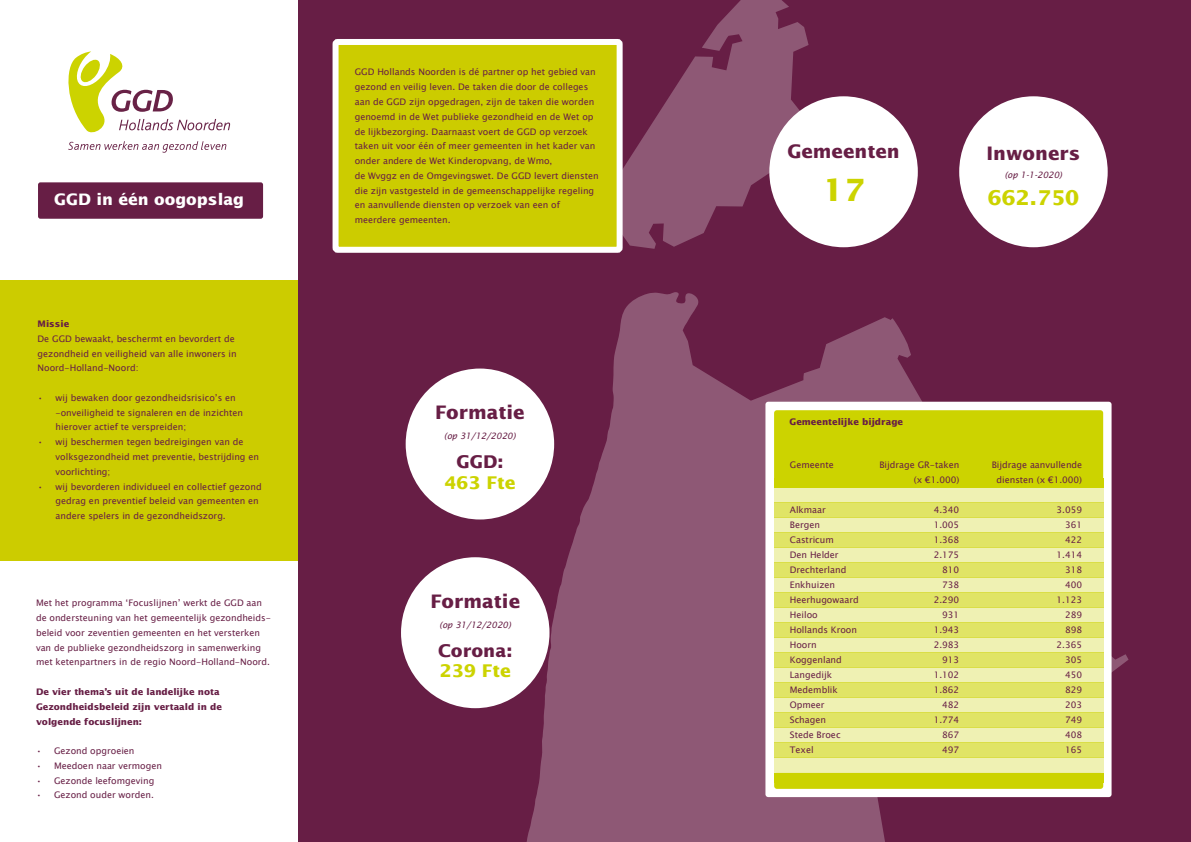
<style>
.page{position:relative;width:1191px;height:842px;background:#fff}
.page>*{position:absolute;margin:0;border:0;box-sizing:border-box;transform-origin:0 0}
.t1{font:700 30.6px "Lucida Sans";color:#ccd300}
.t2{font:700 20.4px "Lucida Sans";color:#ccd300}
.t3{font:700 18.6px "Lucida Sans";color:#671e45}
.t4{font:700 17.5px "Lucida Sans";color:#ccd300}
.t5{font:700 17.5px "Lucida Sans";color:#671e45}
.t6{font:700 15.8px "Lucida Sans";color:#fff}
.t7{font:9px/15px "Lucida Sans Unicode";color:#671e45}
.t8{font:700 9px/14.8px "Lucida Sans";color:#671e45}
.t9{font:italic 8.8px "Lucida Sans";color:#671e45}
</style>
<div class="page">
<div style="left:0;top:280px;width:313px;height:281px;background:#cc0"></div>
<div style="left:298px;top:0;width:893px;height:842px;background:#671e45"></div>
<svg style="left:622px;top:0;width:186px;height:249px;fill:#8e5875"></svg>
<svg style="left:524px;top:292px;width:604px;height:550px;fill:#8e5875"></svg>
<div style="left:38px;top:182px;width:225px;height:37px;background:#671e45;border-radius:2px"></div>
<svg style="left:68px;top:51px;width:162px;height:102px"></svg>
<div style="left:769px;top:96px;width:148px;height:151px;background:#fff;border-radius:50%"></div>
<div style="left:406px;top:369px;width:148px;height:150px;background:#fff;border-radius:50%"></div>
<div style="left:401px;top:557px;width:148px;height:151px;background:#fff;border-radius:50%"></div>
<div style="left:959px;top:96px;width:148px;height:151px;background:#fff;border-radius:50%"></div>
<div style="left:335px;top:42px;width:284px;height:208px;background:#cc0;border-radius:2px"></div>
<div style="left:332px;top:39px;width:290px;height:214px;border:6px solid #fff;border-radius:2px"></div>
<div style="left:765px;top:402px;width:346px;height:395px;background:#fff;border-radius:3px"></div>
<div style="left:774px;top:410px;width:329px;height:77px;background:#ccd300;border-radius:3px"></div>
<div style="left:774px;top:478px;width:329px;height:9px;background:#ccd300"></div>
<div style="left:774px;top:502px;width:329px;height:15px;background:#e0e466"></div>
<div style="left:774px;top:532px;width:329px;height:15px;background:#e0e466"></div>
<div style="left:774px;top:563px;width:329px;height:15px;background:#e0e466"></div>
<div style="left:774px;top:593px;width:329px;height:15px;background:#e0e466"></div>
<div style="left:774px;top:623px;width:329px;height:15px;background:#e0e466"></div>
<div style="left:774px;top:653px;width:329px;height:15px;background:#e0e466"></div>
<div style="left:774px;top:683px;width:329px;height:15px;background:#e0e466"></div>
<div style="left:774px;top:713px;width:329px;height:15px;background:#e0e466"></div>
<div style="left:774px;top:743px;width:329px;height:15px;background:#e0e466"></div>
<div style="left:774px;top:487px;width:329px;height:15px;background:#eff1b3"></div>
<div style="left:774px;top:517px;width:329px;height:15px;background:#eff1b3"></div>
<div style="left:774px;top:547px;width:329px;height:16px;background:#eff1b3"></div>
<div style="left:774px;top:578px;width:329px;height:15px;background:#eff1b3"></div>
<div style="left:774px;top:608px;width:329px;height:15px;background:#eff1b3"></div>
<div style="left:774px;top:638px;width:329px;height:15px;background:#eff1b3"></div>
<div style="left:774px;top:668px;width:329px;height:15px;background:#eff1b3"></div>
<div style="left:774px;top:698px;width:329px;height:15px;background:#eff1b3"></div>
<div style="left:774px;top:728px;width:329px;height:15px;background:#eff1b3"></div>
<div style="left:774px;top:758px;width:329px;height:15px;background:#eff1b3"></div>
<div style="left:774px;top:773px;width:329px;height:16px;background:#ccd300;border-radius:3px"></div>
<div style="left:774px;top:773px;width:329px;height:9px;background:#ccd300"></div>
<h3 class="t6" style="left:54px;top:190px;width:191px">GGD in één oogopslag</h3>
<p class="t8" style="left:38px;top:317px;width:33px">Missie</p>
<p class="t7" style="left:38px;top:331px;width:201px">De GGD bewaakt, beschermt en bevordert de gezondheid en veiligheid van alle inwoners in<br>Noord-Holland-Noord:</p>
<p class="t7" style="left:56px;top:390px;width:189px;text-indent:-18px">• wij bewaken door gezondheidsrisico’s en -onveiligheid te signaleren en de inzichten hierover actief te verspreiden;</p>
<p class="t7" style="left:56px;top:435px;width:205px;text-indent:-18px">• wij beschermen tegen bedreigingen van de volksgezondheid met preventie, bestrijding en voorlichting;</p>
<p class="t7" style="left:56px;top:479px;width:208px;text-indent:-18px">• wij bevorderen individueel en collectief gezond gedrag en preventief beleid van gemeenten en andere spelers in de gezondheidszorg.</p>
<p class="t7" style="left:36px;top:596px;width:236px">Met het programma ‘Focuslijnen’ werkt de GGD aan de ondersteuning van het gemeentelijk gezondheids&shy;beleid voor zeventien gemeenten en het versterken van de publieke gezondheidszorg in samenwerking met ketenpartners in de regio Noord-Holland-Noord.</p>
<p class="t8" style="left:36px;top:684px;width:187px">De vier thema’s uit de landelijke nota<br>Gezondheidsbeleid zijn vertaald in de volgende focuslijnen:</p>
<p class="t7" style="left:36px;top:743px;width:100px">• Gezond opgroeien</p>
<p class="t7" style="left:36px;top:758px;width:127px">• Meedoen naar vermogen</p>
<p class="t7" style="left:36px;top:773px;width:120px">• Gezonde leefomgeving</p>
<p class="t7" style="left:36px;top:788px;width:119px">• Gezond ouder worden.</p>
<p class="t7" style="left:355px;top:65px;width:245px">GGD Hollands Noorden is dé partner op het gebied van gezond en veilig leven. De taken die door de colleges aan de GGD zijn opgedragen, zijn de taken die worden genoemd in de Wet publieke gezondheid en de Wet op de lijkbezorging. Daarnaast voert de GGD op verzoek taken uit voor één of meer gemeenten in het kader van onder andere de Wet Kinderopvang, de Wmo,<br>de Wvggz en de Omgevingswet. De GGD levert diensten die zijn vastgesteld in de gemeenschappelijke regeling en aanvullende diensten op verzoek van een of meerdere gemeenten.</p>
<h3 class="t3" style="left:435px;top:402px;width:91px">Formatie</h3>
<p class="t9" style="left:444px;top:431px;width:73px">(op 31/12/2020)</p>
<h3 class="t5" style="left:456px;top:452px;width:48px">GGD:</h3>
<h3 class="t4" style="left:444px;top:472px;width:73px">463 Fte</h3>
<h3 class="t3" style="left:430px;top:590px;width:91px">Formatie</h3>
<p class="t9" style="left:439px;top:620px;width:73px">(op 31/12/2020)</p>
<h3 class="t5" style="left:438px;top:641px;width:76px">Corona:</h3>
<h3 class="t4" style="left:440px;top:661px;width:73px">239 Fte</h3>
<h3 class="t3" style="left:787px;top:141px;width:114px">Gemeenten</h3>
<h1 class="t1" style="left:822px;top:172px;width:44px">17</h1>
<h3 class="t3" style="left:986px;top:143px;width:95px">Inwoners</h3>
<h2 class="t2" style="left:987px;top:186px;width:93px">662.750</h2>
<p class="t9" style="left:1004px;top:170px;width:59px">(op 1-1-2020)</p>
<p class="t8" style="left:789px;top:415px;width:115px">Gemeentelijke bijdrage</p>
<p class="t7" style="left:790px;top:457px;width:45px">Gemeente</p>
<p class="t7" style="left:790px;top:502px;width:70px">Alkmaar<br>Bergen<br>Castricum<br>Den Helder<br>Drechterland<br>Enkhuizen<br>Heerhugowaard<br>Heiloo<br>Hollands Kroon<br>Hoorn<br>Koggenland<br>Langedijk<br>Medemblik<br>Opmeer<br>Schagen<br>Stede Broec<br>Texel</p>
<p class="t7" style="left:879px;top:457px;width:81px;text-align:right">Bijdrage GR-taken (x €1.000)</p>
<p class="t7" style="left:933px;top:502px;width:27px;text-align:right">4.340<br>1.005<br>1.368<br>2.175<br>810<br>738<br>2.290<br>931<br>1.943<br>2.983<br>913<br>1.102<br>1.862<br>482<br>1.774<br>867<br>497</p>
<p class="t7" style="left:991px;top:457px;width:92px;text-align:center">Bijdrage aanvullende diensten (x €1.000)</p>
<p class="t7" style="left:1056px;top:502px;width:27px;text-align:right">3.059<br>361<br>422<br>1.414<br>318<br>400<br>1.123<br>289<br>898<br>2.365<br>305<br>450<br>829<br>203<br>749<br>408<br>165</p>
</div>
